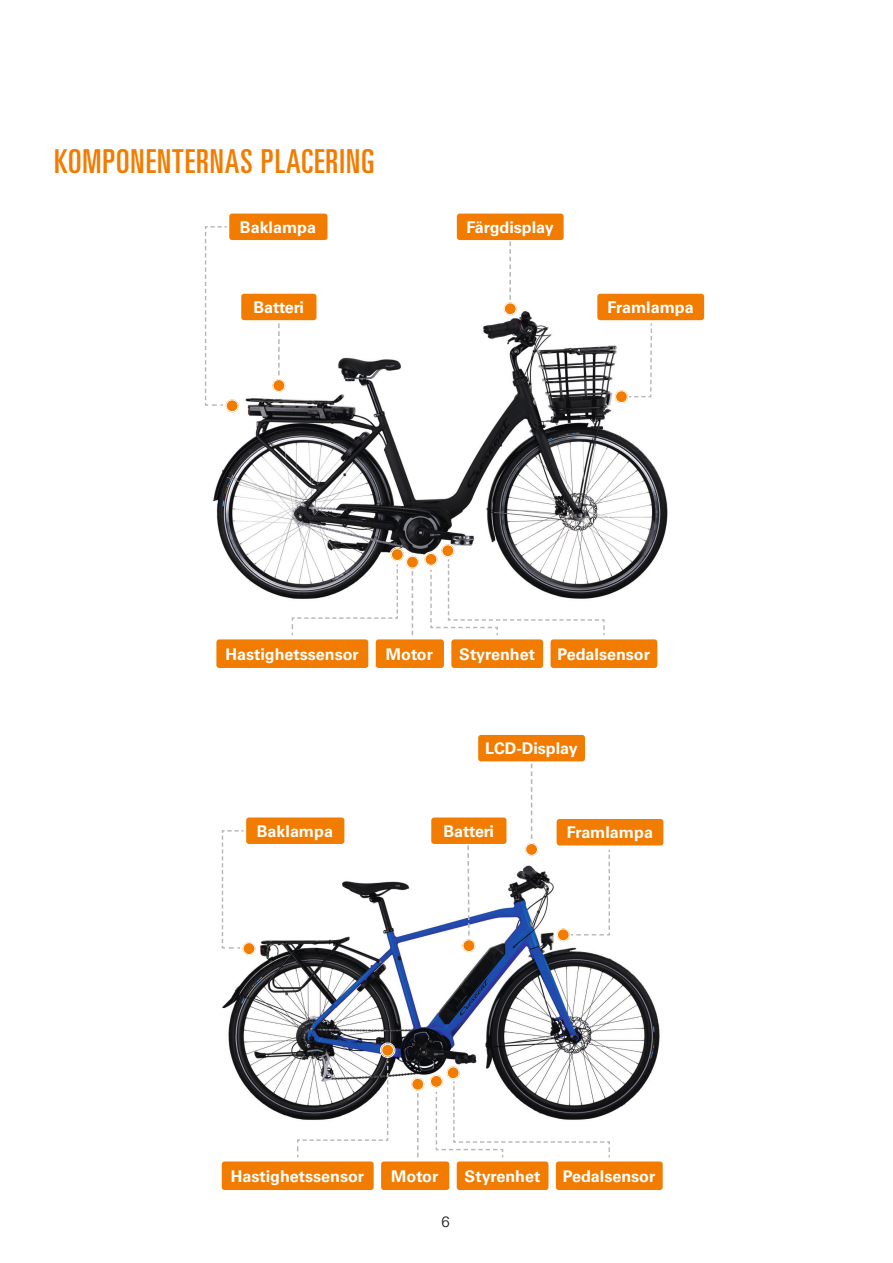
<style>
.page{position:relative;width:893px;height:1263px;background:#fff}
.page>*{position:absolute;margin:0;border:0;box-sizing:border-box;transform-origin:0 0}
.Rubrik{font:ultra-condensed 33px "Univers LT Std";letter-spacing:.03em;color:#f17c00}
.Vit_text_i_ruta_Un_B{font:700 16.05px "Univers LT Std";color:#fff}
.Mellanrubrik_Un_bold{font:700 16.05px "Univers LT Std";color:#fff}
.t1{font:300 15px "Univers LT Std";color:#161617}
</style>
<div class="page">
<img style="left:222px;top:818px;width:442px;height:301px">
<img style="left:212px;top:293px;width:485px;height:327px">
<div style="left:229px;top:214px;width:98px;height:26px;background:#f17c00;border-radius:3px"></div>
<div style="left:246px;top:817px;width:98px;height:27px;background:#f17c00;border-radius:3px"></div>
<div style="left:457px;top:214px;width:107px;height:26px;background:#f17c00;border-radius:3px"></div>
<div style="left:478px;top:735px;width:107px;height:26px;background:#f17c00;border-radius:3px"></div>
<div style="left:597px;top:294px;width:107px;height:26px;background:#f17c00;border-radius:3px"></div>
<div style="left:557px;top:819px;width:106px;height:26px;background:#f17c00;border-radius:3px"></div>
<div style="left:551px;top:639px;width:106px;height:29px;background:#f17c00;border-radius:3px"></div>
<div style="left:556px;top:1161px;width:107px;height:29px;background:#f17c00;border-radius:3px"></div>
<div style="left:216px;top:639px;width:152px;height:29px;background:#f17c00;border-radius:3px"></div>
<div style="left:222px;top:1161px;width:152px;height:29px;background:#f17c00;border-radius:3px"></div>
<div style="left:376px;top:639px;width:68px;height:29px;background:#f17c00;border-radius:3px"></div>
<div style="left:381px;top:1161px;width:68px;height:29px;background:#f17c00;border-radius:3px"></div>
<div style="left:451px;top:639px;width:92px;height:29px;background:#f17c00;border-radius:3px"></div>
<div style="left:457px;top:1161px;width:91px;height:29px;background:#f17c00;border-radius:3px"></div>
<div style="left:241px;top:294px;width:75px;height:26px;background:#f17c00;border-radius:3px"></div>
<div style="left:431px;top:817px;width:75px;height:27px;background:#f17c00;border-radius:3px"></div>
<svg style="left:205px;top:226px;width:23px;height:180px"></svg>
<svg style="left:221px;top:829px;width:24px;height:120px"></svg>
<svg style="left:226px;top:399px;width:13px;height:13px"></svg>
<div style="left:225px;top:398px;width:15px;height:15px;border:1px solid #fff;border-radius:50%"></div>
<div style="left:226px;top:400px;width:12px;height:12px;border:1px solid #fff;border-radius:50%"></div>
<svg style="left:242px;top:942px;width:14px;height:13px"></svg>
<div style="left:241px;top:941px;width:16px;height:15px;border:1px solid #fff;border-radius:50%"></div>
<div style="left:243px;top:942px;width:12px;height:13px;border:1px solid #fff;border-radius:50%"></div>
<svg style="left:391px;top:548px;width:13px;height:13px"></svg>
<div style="left:390px;top:547px;width:15px;height:15px;border:1px solid #fff;border-radius:50%"></div>
<div style="left:391px;top:548px;width:12px;height:13px;border:1px solid #fff;border-radius:50%"></div>
<svg style="left:381px;top:1044px;width:13px;height:13px"></svg>
<div style="left:380px;top:1043px;width:15px;height:15px;border:1px solid #fff;border-radius:50%"></div>
<div style="left:381px;top:1044px;width:13px;height:12px;border:1px solid #fff;border-radius:50%"></div>
<div style="left:406px;top:556px;width:13px;height:13px;background:#f17c00;border-radius:50%"></div>
<div style="left:405px;top:555px;width:15px;height:15px;border:1px solid #fff;border-radius:50%"></div>
<div style="left:406px;top:556px;width:13px;height:12px;border:1px solid #fff;border-radius:50%"></div>
<svg style="left:411px;top:1078px;width:13px;height:13px"></svg>
<div style="left:410px;top:1077px;width:15px;height:15px;border:1px solid #fff;border-radius:50%"></div>
<div style="left:412px;top:1078px;width:12px;height:12px;border:1px solid #fff;border-radius:50%"></div>
<svg style="left:424px;top:553px;width:14px;height:13px"></svg>
<div style="left:423px;top:552px;width:16px;height:15px;border:1px solid #fff;border-radius:50%"></div>
<div style="left:425px;top:553px;width:12px;height:12px;border:1px solid #fff;border-radius:50%"></div>
<svg style="left:430px;top:1075px;width:13px;height:13px"></svg>
<div style="left:429px;top:1074px;width:15px;height:15px;border:1px solid #fff;border-radius:50%"></div>
<div style="left:430px;top:1075px;width:13px;height:12px;border:1px solid #fff;border-radius:50%"></div>
<svg style="left:441px;top:544px;width:13px;height:13px"></svg>
<div style="left:440px;top:543px;width:15px;height:15px;border:1px solid #fff;border-radius:50%"></div>
<div style="left:442px;top:544px;width:12px;height:13px;border:1px solid #fff;border-radius:50%"></div>
<svg style="left:447px;top:1066px;width:13px;height:13px"></svg>
<div style="left:446px;top:1065px;width:15px;height:15px;border:1px solid #fff;border-radius:50%"></div>
<div style="left:447px;top:1066px;width:12px;height:13px;border:1px solid #fff;border-radius:50%"></div>
<div style="left:272px;top:379px;width:13px;height:13px;background:#f17c00;border-radius:50%"></div>
<div style="left:271px;top:378px;width:15px;height:15px;border:1px solid #fff;border-radius:50%"></div>
<div style="left:273px;top:379px;width:12px;height:13px;border:1px solid #fff;border-radius:50%"></div>
<div style="left:462px;top:939px;width:13px;height:13px;background:#f17c00;border-radius:50%"></div>
<div style="left:461px;top:938px;width:15px;height:15px;border:1px solid #fff;border-radius:50%"></div>
<div style="left:463px;top:939px;width:12px;height:13px;border:1px solid #fff;border-radius:50%"></div>
<svg style="left:504px;top:302px;width:13px;height:13px"></svg>
<div style="left:503px;top:301px;width:15px;height:15px;border:1px solid #fff;border-radius:50%"></div>
<div style="left:504px;top:303px;width:12px;height:12px;border:1px solid #fff;border-radius:50%"></div>
<div style="left:525px;top:843px;width:13px;height:13px;background:#f17c00;border-radius:50%"></div>
<div style="left:524px;top:842px;width:15px;height:15px;border:1px solid #fff;border-radius:50%"></div>
<div style="left:525px;top:843px;width:13px;height:13px;border:1px solid #fff;border-radius:50%"></div>
<div style="left:615px;top:390px;width:13px;height:13px;background:#f17c00;border-radius:50%"></div>
<div style="left:614px;top:389px;width:15px;height:15px;border:1px solid #fff;border-radius:50%"></div>
<div style="left:615px;top:390px;width:13px;height:13px;border:1px solid #fff;border-radius:50%"></div>
<svg style="left:557px;top:928px;width:13px;height:13px"></svg>
<div style="left:556px;top:927px;width:15px;height:15px;border:1px solid #fff;border-radius:50%"></div>
<div style="left:557px;top:928px;width:12px;height:13px;border:1px solid #fff;border-radius:50%"></div>
<svg style="left:278px;top:323px;width:2px;height:52px"></svg>
<svg style="left:467px;top:844px;width:3px;height:93px"></svg>
<svg style="left:412px;top:571px;width:1px;height:64px"></svg>
<svg style="left:417px;top:1093px;width:2px;height:64px"></svg>
<svg style="left:509px;top:241px;width:2px;height:59px"></svg>
<svg style="left:531px;top:763px;width:1px;height:76px"></svg>
<svg style="left:628px;top:322px;width:25px;height:76px"></svg>
<svg style="left:569px;top:848px;width:42px;height:88px"></svg>
<svg style="left:291px;top:563px;width:108px;height:73px"></svg>
<svg style="left:296px;top:1059px;width:93px;height:99px"></svg>
<svg style="left:430px;top:558px;width:175px;height:78px"></svg>
<svg style="left:435px;top:1080px;width:176px;height:78px"></svg>
<p class="Rubrik" style="left:54px;top:142px;width:322px">KOMPONENTERNAS PLACERING</p>
<p class="Vit_text_i_ruta_Un_B" style="left:240px;top:218px;width:78px">Baklampa</p>
<p class="Vit_text_i_ruta_Un_B" style="left:253px;top:298px;width:52px">Batteri</p>
<p class="Vit_text_i_ruta_Un_B" style="left:466px;top:218px;width:89px">Färgdisplay</p>
<p class="Mellanrubrik_Un_bold" style="left:607px;top:298px;width:88px">Framlampa</p>
<p class="Vit_text_i_ruta_Un_B" style="left:225px;top:644px;width:135px">Hastighetssensor</p>
<p class="Vit_text_i_ruta_Un_B" style="left:386px;top:644px;width:49px">Motor</p>
<p class="Vit_text_i_ruta_Un_B" style="left:459px;top:644px;width:77px">Styrenhet</p>
<p class="Vit_text_i_ruta_Un_B" style="left:558px;top:644px;width:94px">Pedalsensor</p>
<p class="Vit_text_i_ruta_Un_B" style="left:257px;top:821px;width:78px">Baklampa</p>
<p class="Vit_text_i_ruta_Un_B" style="left:485px;top:739px;width:94px">LCD-Display</p>
<p class="Vit_text_i_ruta_Un_B" style="left:443px;top:821px;width:52px">Batteri</p>
<p class="Mellanrubrik_Un_bold" style="left:567px;top:823px;width:88px">Framlampa</p>
<p class="Vit_text_i_ruta_Un_B" style="left:231px;top:1166px;width:135px">Hastighetssensor</p>
<p class="Vit_text_i_ruta_Un_B" style="left:391px;top:1166px;width:49px">Motor</p>
<p class="t1" style="left:442px;top:1213px;width:10px">6</p>
<p class="Vit_text_i_ruta_Un_B" style="left:465px;top:1166px;width:77px">Styrenhet</p>
<p class="Vit_text_i_ruta_Un_B" style="left:563px;top:1166px;width:94px">Pedalsensor</p>
</div>
